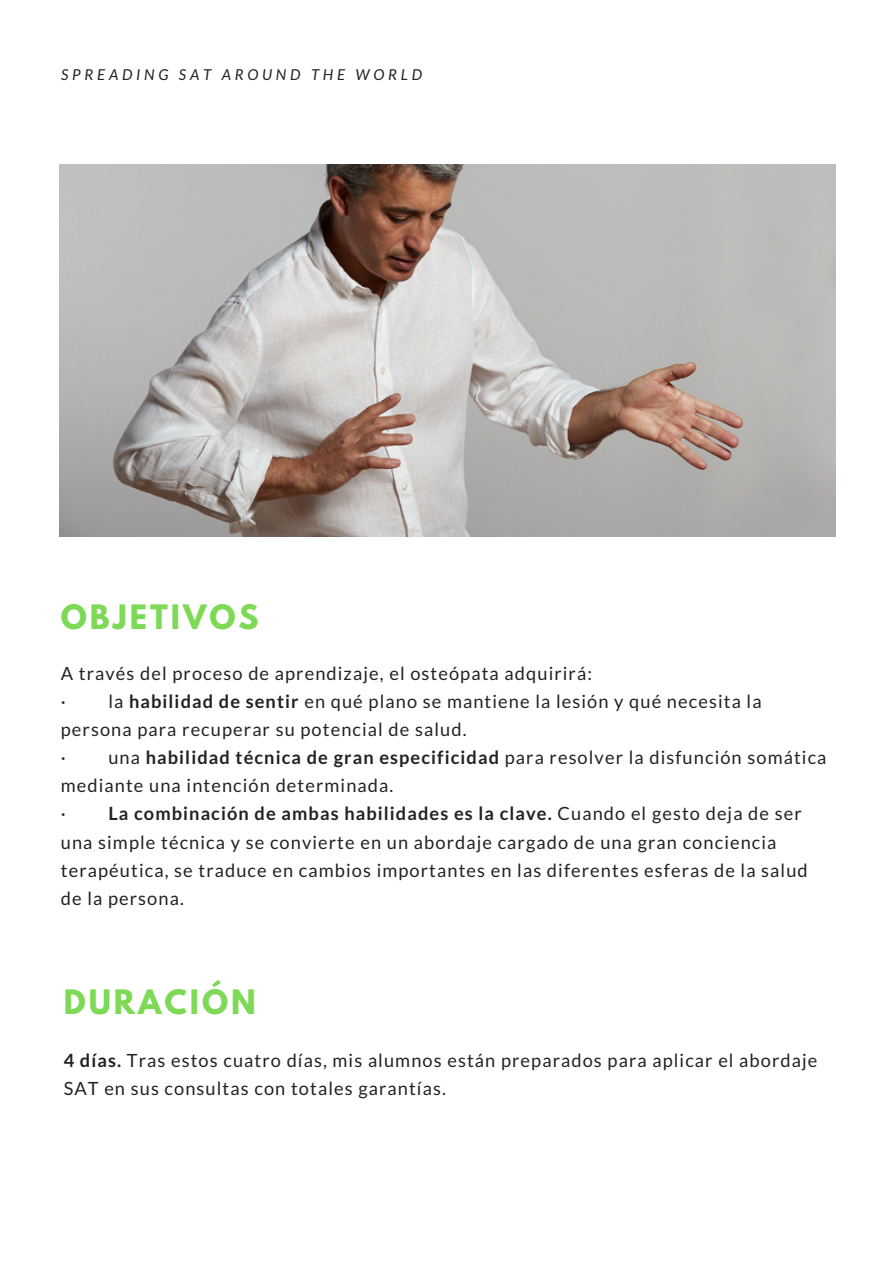
<style>
.page{position:relative;width:894px;height:1264px;background:#fff}
.page>*{position:absolute;margin:0;border:0;box-sizing:border-box;transform-origin:0 0}
.t1{font:700 29.85px "League Spartan";letter-spacing:.1em;color:#7ed957}
.t2{font:18.15px/28.2px "Lato";letter-spacing:.06em;color:#222}
.t3{font:italic 15px "Lato";letter-spacing:.25em;color:#222}
.s1{font-weight:700}
</style>
<div class="page">
<img style="left:60px;top:164px;width:774px;height:372px">
<p class="t3" style="left:61px;top:65px;width:362px">SPREADING SAT AROUND THE WORLD</p>
<h1 class="t1" style="left:61px;top:602px;width:199px">OBJETIVOS</h1>
<p class="t2" style="left:61px;top:658px;width:767px">A través del proceso de aprendizaje, el osteópata adquirirá:<br>· la <span class="s1">habilidad de sentir</span> en qué plano se mantiene la lesión y qué necesita la persona para recuperar su potencial de salud.<br>· una <span class="s1">habilidad técnica de gran especificidad</span> para resolver la disfunción somática mediante una intención determinada.<br>· <span class="s1">La combinación de ambas habilidades es la clave.</span> Cuando el gesto deja de ser una simple técnica y se convierte en un abordaje cargado de una gran conciencia terapéutica, se traduce en cambios importantes en las diferentes esferas de la salud de la persona.</p>
<h1 class="t1" style="left:64px;top:986px;width:194px">DURACIÓN</h1>
<p class="t2" style="left:64px;top:1046px;width:755px"><span class="s1">4 días.</span> Tras estos cuatro días, mis alumnos están preparados para aplicar el abordaje<br>SAT en sus consultas con totales garantías.</p>
</div>
